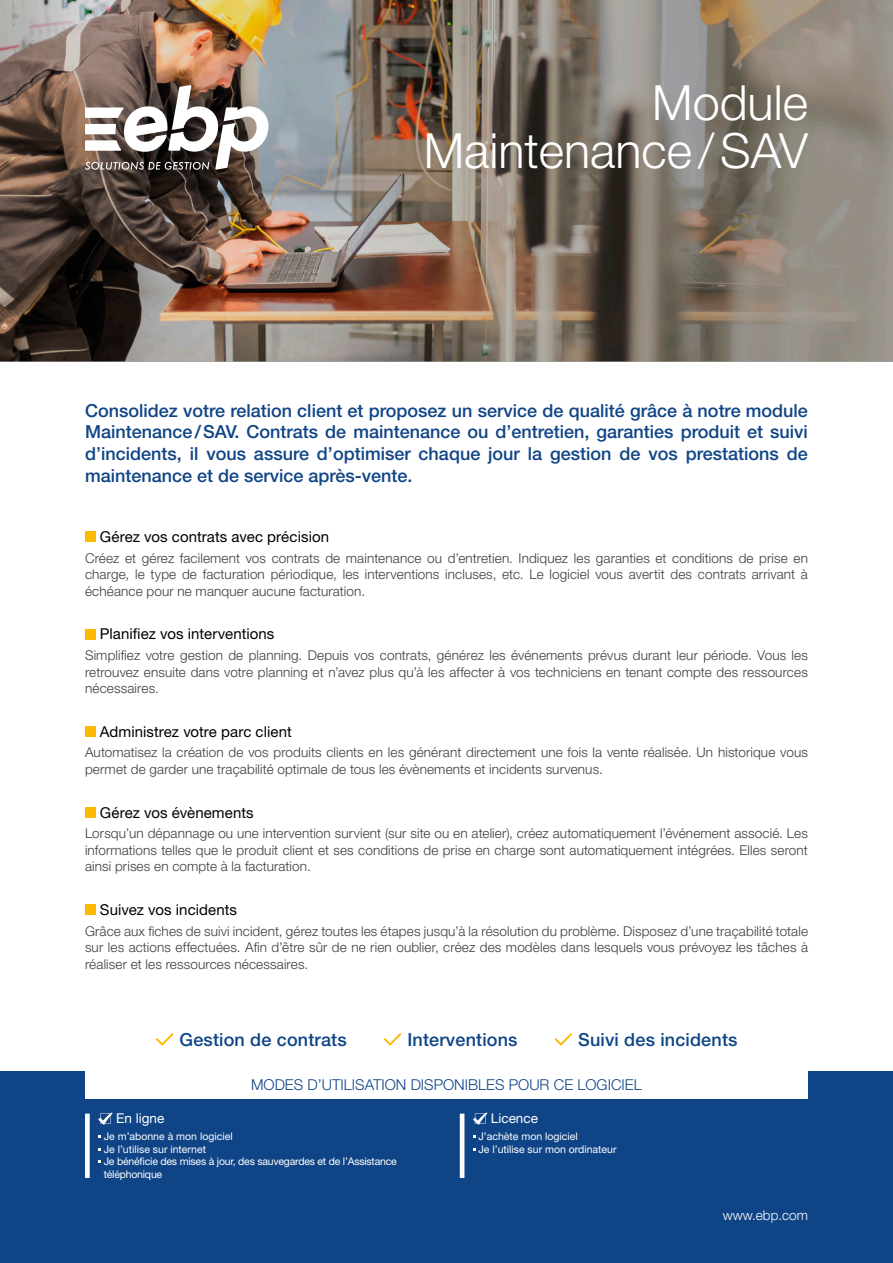
<style>
.page{position:relative;width:893px;height:1263px;background:#fff}
.page>*{position:absolute;margin:0;border:0;box-sizing:border-box;transform-origin:0 0}
.Titre-PF-2Lignes-_1e{font:300 48.6px/48.6px "Helvetica Neue LT Std";color:#fff;text-align:right}
.Texte-Description-_1{font:500 18px/21.6px "Helvetica Neue LT Std";color:#0f4486;text-align:justify}
.Texte-Réassurance-_1{font:500 18px "Helvetica Neue LT Std";letter-spacing:.01em;color:#0f4486}
.Titre-Point_Cles-_1e{font:15px "Helvetica Neue LT Std";letter-spacing:.005em;color:#000}
.t1{font:300 15px "Helvetica Neue LT Std";color:#0f4486}
.Texte-Point_Cles-_1e{font:300 13.5px/16.5px "Helvetica Neue LT Std";letter-spacing:.01em;color:#3c3c3a;text-align:justify}
.t2{font:13.5px "Helvetica Neue LT Std";color:#fff}
.t3{font:300 13.5px "Helvetica Neue LT Std";color:#fff}
.t4{font:10.5px "Helvetica Neue LT Std";color:#fff}
.t5{font:10.5px/12.6px "Helvetica Neue LT Std";letter-spacing:-.02em;color:#fff}
</style>
<div class="page">
<img style="left:0;top:0;width:893px;height:361px">
<div style="left:0;top:1071px;width:893px;height:192px;background:#0f4486"></div>
<svg style="left:85px;top:85px;width:183px;height:85px"></svg>
<div style="left:85px;top:531px;width:11px;height:11px;background:#fbb900"></div>
<div style="left:85px;top:629px;width:11px;height:10px;background:#fbb900"></div>
<div style="left:85px;top:726px;width:11px;height:11px;background:#fbb900"></div>
<div style="left:85px;top:807px;width:11px;height:10px;background:#fbb900"></div>
<div style="left:85px;top:904px;width:11px;height:11px;background:#fbb900"></div>
<svg style="left:156px;top:1033px;width:18px;height:12px"></svg>
<svg style="left:384px;top:1033px;width:18px;height:12px"></svg>
<svg style="left:555px;top:1033px;width:17px;height:12px"></svg>
<div style="left:85px;top:1071px;width:723px;height:27px;background:#fff"></div>
<div style="left:85px;top:1114px;width:5px;height:64px;background:#fff"></div>
<svg style="left:98px;top:1112px;width:15px;height:13px"></svg>
<hr style="left:460px;top:1114px;width:4px;height:64px;background:#fff">
<svg style="left:473px;top:1112px;width:14px;height:13px"></svg>
<p class="Titre-PF-2Lignes-_1e" style="left:424px;top:77px;width:386px">Module<br>Maintenance/SAV</p>
<p class="Texte-Description-_1" style="left:85px;top:399px;width:724px">Consolidez votre relation client et proposez un service de qualité grâce à notre module Maintenance/SAV. Contrats de maintenance ou d’entretien, garanties produit et suivi d’incidents, il vous assure d’optimiser chaque jour la gestion de vos prestations de maintenance et de service après-vente.</p>
<p class="Titre-Point_Cles-_1e" style="left:100px;top:528px;width:231px">Gérez vos contrats avec précision</p>
<p class="Texte-Point_Cles-_1e" style="left:85px;top:550px;width:724px">Créez et gérez facilement vos contrats de maintenance ou d’entretien. Indiquez les garanties et conditions de prise en charge, le type de facturation périodique, les interventions incluses, etc. Le logiciel vous avertit des contrats arrivant à échéance pour ne manquer aucune facturation.</p>
<p class="Titre-Point_Cles-_1e" style="left:100px;top:625px;width:176px">Planifiez vos interventions</p>
<p class="Texte-Point_Cles-_1e" style="left:85px;top:647px;width:724px">Simplifiez votre gestion de planning. Depuis vos contrats, générez les événements prévus durant leur période. Vous les retrouvez ensuite dans votre planning et n’avez plus qu’à les affecter à vos techniciens en tenant compte des ressources nécessaires.</p>
<p class="Titre-Point_Cles-_1e" style="left:100px;top:722px;width:193px">Administrez votre parc client</p>
<p class="Texte-Point_Cles-_1e" style="left:85px;top:744px;width:724px">Automatisez la création de vos produits clients en les générant directement une fois la vente réalisée. Un historique vous permet de garder une traçabilité optimale de tous les évènements et incidents survenus.</p>
<p class="Titre-Point_Cles-_1e" style="left:100px;top:803px;width:155px">Gérez vos évènements</p>
<p class="Texte-Point_Cles-_1e" style="left:85px;top:825px;width:724px">Lorsqu’un dépannage ou une intervention survient (sur site ou en atelier), créez automatiquement l’événement associé. Les informations telles que le produit client et ses conditions de prise en charge sont automatiquement intégrées. Elles seront ainsi prises en compte à la facturation.</p>
<p class="Titre-Point_Cles-_1e" style="left:100px;top:900px;width:139px">Suivez vos incidents</p>
<p class="Texte-Point_Cles-_1e" style="left:85px;top:922px;width:724px">Grâce aux fiches de suivi incident, gérez toutes les étapes jusqu’à la résolution du problème. Disposez d’une traçabilité totale sur les actions effectuées. Afin d’être sûr de ne rien oublier, créez des modèles dans lesquels vous prévoyez les tâches à réaliser et les ressources nécessaires.</p>
<p class="Texte-Réassurance-_1" style="left:180px;top:1029px;width:169px">Gestion de contrats</p>
<p class="Texte-Réassurance-_1" style="left:407px;top:1029px;width:112px">Interventions</p>
<p class="Texte-Réassurance-_1" style="left:578px;top:1029px;width:161px">Suivi des incidents</p>
<p class="t1" style="left:251px;top:1075px;width:392px">MODES D’UTILISATION DISPONIBLES POUR CE LOGICIEL</p>
<p class="t2" style="left:116px;top:1110px;width:50px">En ligne</p>
<p class="t4" style="left:104px;top:1130px;width:130px">Je m’abonne à mon logiciel</p>
<p class="t4" style="left:104px;top:1143px;width:104px">Je l’utilise sur internet</p>
<p class="t5" style="left:104px;top:1155px;width:295px">Je bénéficie des mises à jour, des sauvegardes et de l’Assistance téléphonique</p>
<p class="t2" style="left:491px;top:1110px;width:49px">Licence</p>
<p class="t4" style="left:478px;top:1130px;width:101px">J’achète mon logiciel</p>
<p class="t4" style="left:478px;top:1143px;width:140px">Je l’utilise sur mon ordinateur</p>
<p class="t3" style="left:723px;top:1207px;width:87px">www.ebp.com</p>
</div>
